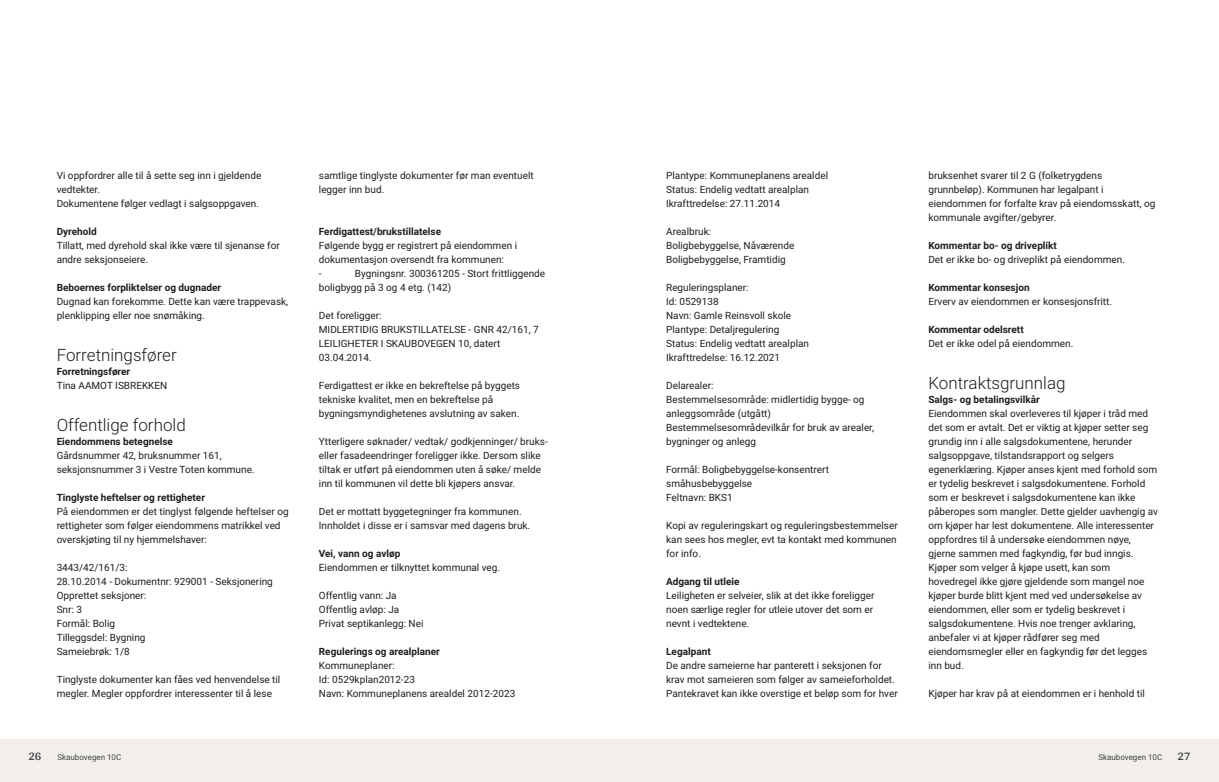
<style>
.page{position:relative;width:1219px;height:782px;background:#fff}
.page>*{position:absolute;margin:0;border:0;box-sizing:border-box;transform-origin:0 0}
.t1{font:300 17px "Roboto Vitec";color:#1d1d1b}
.t2{font:700 12px "Arya";color:#414749}
.t3{font:10px/14px "Roboto Vitec";color:#1d1d1b}
.t4{font:700 10px "Roboto Vitec";color:#1d1d1b}
.t5{font:8px "Roboto Vitec";color:#414749}
</style>
<div class="page">
<div style="left:0;top:739px;width:612px;height:42px;background:#f2eeea"></div>
<div style="left:607px;top:739px;width:612px;height:42px;background:#f2eeea"></div>
<p class="t3" style="left:57px;top:167px;width:206px">Vi oppfordrer alle til å sette seg inn i gjeldende vedtekter.<br>Dokumentene følger vedlagt i salgsoppgaven.</p>
<p class="t4" style="left:57px;top:224px;width:42px">Dyrehold</p>
<p class="t3" style="left:57px;top:237px;width:225px">Tillatt, med dyrehold skal ikke være til sjenanse for andre seksjonseiere.</p>
<p class="t4" style="left:57px;top:280px;width:166px">Beboernes forpliktelser og dugnader</p>
<p class="t3" style="left:57px;top:293px;width:233px">Dugnad kan forekomme. Dette kan være trappevask, plenklipping eller noe snømåking.</p>
<h1 class="t1" style="left:57px;top:342px;width:122px">Forretningsfører</h1>
<p class="t4" style="left:57px;top:364px;width:75px">Forretningsfører</p>
<p class="t3" style="left:57px;top:377px;width:112px">Tina AAMOT ISBREKKEN</p>
<h1 class="t1" style="left:57px;top:412px;width:131px">Offentlige forhold</h1>
<p class="t4" style="left:57px;top:434px;width:118px">Eiendommens betegnelse</p>
<p class="t3" style="left:57px;top:447px;width:199px">Gårdsnummer 42, bruksnummer 161, seksjonsnummer 3 i Vestre Toten kommune.</p>
<p class="t4" style="left:57px;top:490px;width:150px">Tinglyste heftelser og rettigheter</p>
<p class="t3" style="left:57px;top:503px;width:233px">På eiendommen er det tinglyst følgende heftelser og rettigheter som følger eiendommens matrikkel ved overskjøting til ny hjemmelshaver:</p>
<p class="t3" style="left:57px;top:559px;width:218px">3443/ 42/ 161/ 3:<br>28.10.2014 ‑ Dokumentnr: 929001 ‑ Seksjonering<br>Opprettet seksjoner:<br>Snr: 3<br>Formål: Bolig<br>Tilleggsdel: Bygning<br>Sameiebrøk: 1/ 8</p>
<p class="t3" style="left:57px;top:671px;width:225px">Tinglyste dokumenter kan fåes ved henvendelse til megler. Megler oppfordrer interessenter til å lese</p>
<p class="t2" style="left:28px;top:749px;width:15px">26</p>
<p class="t5" style="left:57px;top:751px;width:65px">Skaubovegen 10C</p>
<p class="t3" style="left:319px;top:167px;width:216px">samtlige tinglyste dokumenter før man eventuelt legger inn bud.</p>
<p class="t4" style="left:319px;top:224px;width:124px">Ferdigattest/ brukstillatelse</p>
<p class="t3" style="left:319px;top:237px;width:200px">Følgende bygg er registrert på eiendommen i dokumentasjon oversendt fra kommunen:<br>‑</p>
<p class="t3" style="left:319px;top:265px;width:228px;text-indent:36px">Bygningsnr. 300361205 ‑ Stort frittliggende boligbygg på 3 og 4 etg. (142)</p>
<p class="t3" style="left:319px;top:307px;width:221px">Det foreligger:<br>MIDLERTIDIG BRUKSTILLATELSE ‑ GNR 42/ 161, 7<br>LEILIGHETER I SKAUBOVEGEN 10, datert<br>03.04.2014.</p>
<p class="t3" style="left:319px;top:377px;width:203px">Ferdigattest er ikke en bekreftelse på byggets tekniske kvalitet, men en bekreftelse på bygningsmyndighetenes avslutning av saken.</p>
<p class="t3" style="left:319px;top:433px;width:230px">Ytterligere søknader/ vedtak/ godkjenninger/ bruks‑ eller fasadeendringer foreligger ikke. Dersom slike tiltak er utført på eiendommen uten å søke/ melde inn til kommunen vil dette bli kjøpers ansvar.</p>
<p class="t3" style="left:319px;top:503px;width:213px">Det er mottatt byggetegninger fra kommunen.<br>Innholdet i disse er i samsvar med dagens bruk.</p>
<p class="t4" style="left:319px;top:546px;width:83px">Vei, vann og avløp</p>
<p class="t3" style="left:319px;top:559px;width:183px">Eiendommen er tilknyttet kommunal veg.</p>
<p class="t3" style="left:319px;top:587px;width:106px">Offentlig vann: Ja<br>Offentlig avløp: Ja<br>Privat septikanlegg: Nei</p>
<p class="t4" style="left:319px;top:644px;width:122px">Regulerings og arealplaner</p>
<p class="t3" style="left:319px;top:657px;width:198px">Kommuneplaner:<br>Id: 0529kplan2012‑23<br>Navn: Kommuneplanens arealdel 2012‑2023</p>
<p class="t3" style="left:666px;top:167px;width:163px">Plantype: Kommuneplanens arealdel<br>Status: Endelig vedtatt arealplan<br>Ikrafttredelse: 27.11.2014</p>
<p class="t3" style="left:666px;top:223px;width:130px">Arealbruk:<br>Boligbebyggelse, Nåværende<br>Boligbebyggelse, Framtidig</p>
<p class="t3" style="left:666px;top:279px;width:144px">Reguleringsplaner:<br>Id: 0529138<br>Navn: Gamle Reinsvoll skole<br>Plantype: Detaljregulering<br>Status: Endelig vedtatt arealplan<br>Ikrafttredelse: 16.12.2021</p>
<p class="t3" style="left:666px;top:377px;width:209px">Delarealer:<br>Bestemmelsesområde: midlertidig bygge‑ og anleggsområde (utgått)<br>Bestemmelsesområdevilkår for bruk av arealer, bygninger og anlegg</p>
<p class="t3" style="left:666px;top:461px;width:164px">Formål: Boligbebyggelse‑konsentrert småhusbebyggelse<br>Feltnavn: BKS1</p>
<p class="t3" style="left:666px;top:517px;width:233px;text-align:justify">Kopi av reguleringskart og reguleringsbestemmelser kan sees hos megler, evt ta kontakt med kommunen for info.</p>
<p class="t4" style="left:666px;top:574px;width:75px">Adgang til utleie</p>
<p class="t3" style="left:666px;top:587px;width:210px">Leiligheten er selveier, slik at det ikke foreligger noen særlige regler for utleie utover det som er nevnt i vedtektene.</p>
<p class="t4" style="left:666px;top:644px;width:46px">Legalpant</p>
<p class="t3" style="left:666px;top:657px;width:233px">De andre sameierne har panterett i seksjonen for krav mot sameieren som følger av sameieforholdet.<br>Pantekravet kan ikke overstige et beløp som for hver</p>
<p class="t3" style="left:928px;top:167px;width:228px">bruksenhet svarer til 2 G (folketrygdens grunnbeløp). Kommunen har legalpant i eiendommen for forfalte krav på eiendomsskatt, og kommunale avgifter/ gebyrer.</p>
<p class="t4" style="left:928px;top:238px;width:130px">Kommentar bo‑ og driveplikt</p>
<p class="t3" style="left:928px;top:251px;width:198px">Det er ikke bo‑ og driveplikt på eiendommen.</p>
<p class="t4" style="left:928px;top:280px;width:103px">Kommentar konsesjon</p>
<p class="t3" style="left:928px;top:293px;width:185px">Erverv av eiendommen er konsesjonsfritt.</p>
<p class="t4" style="left:928px;top:322px;width:97px">Kommentar odelsrett</p>
<p class="t3" style="left:928px;top:335px;width:146px">Det er ikke odel på eiendommen.</p>
<h1 class="t1" style="left:928px;top:370px;width:139px">Kontraktsgrunnlag</h1>
<p class="t4" style="left:928px;top:392px;width:113px">Salgs‑ og betalingsvilkår</p>
<p class="t3" style="left:928px;top:405px;width:231px">Eiendommen skal overleveres til kjøper i tråd med det som er avtalt. Det er viktig at kjøper setter seg grundig inn i alle salgsdokumentene, herunder salgsoppgave, tilstandsrapport og selgers egenerklæring. Kjøper anses kjent med forhold som er tydelig beskrevet i salgsdokumentene. Forhold som er beskrevet i salgsdokumentene kan ikke påberopes som mangler. Dette gjelder uavhengig av om kjøper har lest dokumentene. Alle interessenter oppfordres til å undersøke eiendommen nøye, gjerne sammen med fagkyndig, før bud inngis.<br>Kjøper som velger å kjøpe usett, kan som hovedregel ikke gjøre gjeldende som mangel noe kjøper burde blitt kjent med ved undersøkelse av eiendommen, eller som er tydelig beskrevet i salgsdokumentene. Hvis noe trenger avklaring, anbefaler vi at kjøper rådfører seg med eiendomsmegler eller en fagkyndig før det legges inn bud.</p>
<p class="t3" style="left:928px;top:685px;width:218px">Kjøper har krav på at eiendommen er i henhold til</p>
<p class="t5" style="left:1098px;top:751px;width:65px">Skaubovegen 10C</p>
<p class="t2" style="left:1177px;top:749px;width:15px">27</p>
</div>
